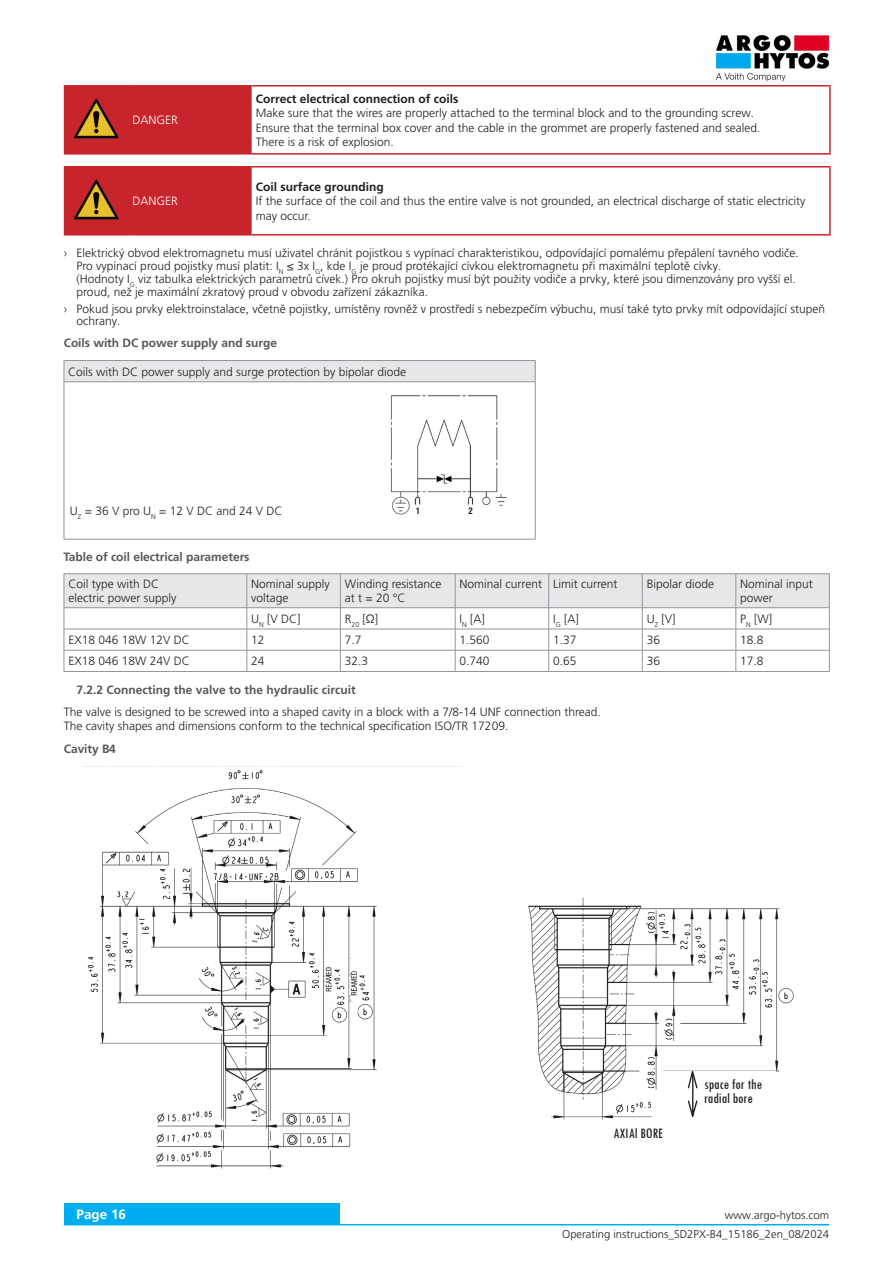
<style>
.page{position:relative;width:893px;height:1263px;background:#fff}
.page>*{position:absolute;margin:0;border:0;box-sizing:border-box;transform-origin:0 0}
._8_popisek{font:condensed 15px/13.5px "Tw Cen";color:#231f20}
._7_hl_opracování{font:condensed 15px "Tw Cen";color:#231f20}
.t1{font:700 13.5px "Frutiger LT Pro";color:#fff}
._06_Text__odsaz_1mm{font:300 12px/12.8px "Frutiger LT Pro";color:#231f20}
._06_Text{font:300 12px "Frutiger LT Pro";color:#231f20}
.Tabulka_1sloupec{font:300 12px/13.5px "Frutiger LT Pro";color:#231f20}
._06_Text-2{font:700 12px "Frutiger LT Pro";letter-spacing:-.005em;color:#57585a}
._05_Subline_Copytext{font:700 12px "Frutiger LT Pro";color:#57585a}
._06_Text__odsaz_1mm-2{font:700 12px "Frutiger LT Pro";color:#231f20}
.Tabulka_1sloupec-2{font:300 12px "Frutiger LT Pro";color:#fff}
.t2{font:300 11.25px "Frutiger LT Pro";color:#231f20}
.t3{font:condensed 10.95px/14.1px "Swiss 721 BTCE";color:#231f20}
.t4{font:700 condensed 8.7px "Swiss 721 BTCE";color:#231f20}
.s1{font-weight:700}
</style>
<div class="page">
<div style="left:64px;top:1203px;width:276px;height:22px;background:#00aeef"></div>
<hr style="left:64px;top:1224px;width:765px;height:1px;background:#00aeef">
<div style="left:64px;top:360px;width:471px;height:22px;background:#e6e7e9"></div>
<hr style="left:64px;top:360px;width:471px;height:1px;background:#939598">
<svg style="left:64px;top:361px;width:1px;height:21px"></svg>
<svg style="left:535px;top:361px;width:1px;height:21px"></svg>
<hr style="left:64px;top:382px;width:471px;height:1px;background:#939598">
<hr style="left:64px;top:382px;width:1px;height:157px;background:#939598">
<hr style="left:535px;top:382px;width:1px;height:157px;background:#939598">
<hr style="left:64px;top:539px;width:471px;height:1px;background:#939598">
<img style="left:390px;top:395px;width:117px;height:120px">
<div style="left:425px;top:401px;width:40px;height:14px;background:#fff"></div>
<div style="left:413px;top:507px;width:11px;height:13px;background:#fff"></div>
<div style="left:463px;top:508px;width:12px;height:12px;background:#fff"></div>
<hr style="left:64px;top:573px;width:183px;height:1px;background:#939598">
<hr style="left:247px;top:573px;width:93px;height:1px;background:#939598">
<hr style="left:340px;top:573px;width:115px;height:1px;background:#939598">
<hr style="left:455px;top:573px;width:94px;height:1px;background:#939598">
<hr style="left:549px;top:573px;width:93px;height:1px;background:#939598">
<hr style="left:642px;top:573px;width:94px;height:1px;background:#939598">
<hr style="left:736px;top:573px;width:94px;height:1px;background:#939598">
<svg style="left:64px;top:574px;width:766px;height:97px"></svg>
<hr style="left:64px;top:671px;width:183px;height:1px;background:#939598">
<hr style="left:247px;top:671px;width:93px;height:1px;background:#939598">
<hr style="left:340px;top:671px;width:115px;height:1px;background:#939598">
<hr style="left:455px;top:671px;width:94px;height:1px;background:#939598">
<hr style="left:549px;top:671px;width:93px;height:1px;background:#939598">
<hr style="left:642px;top:671px;width:94px;height:1px;background:#939598">
<hr style="left:736px;top:671px;width:94px;height:1px;background:#939598">
<img style="left:83px;top:766px;width:378px;height:403px">
<img style="left:528px;top:897px;width:266px;height:223px">
<div style="left:664px;top:1071px;width:112px;height:46px;background:#fff"></div>
<svg style="left:687px;top:1071px;width:11px;height:46px"></svg>
<div style="left:700px;top:1075px;width:92px;height:32px;background:#fff"></div>
<div style="left:613px;top:1118px;width:103px;height:30px;background:#fff"></div>
<div style="left:65px;top:87px;width:187px;height:66px;background:#c8242b"></div>
<hr style="left:64px;top:85px;width:64px;height:2px;background:#c8242b">
<hr style="left:64px;top:87px;width:1px;height:66px;background:#c8242b">
<hr style="left:128px;top:85px;width:124px;height:2px;background:#c8242b">
<hr style="left:252px;top:85px;width:579px;height:2px;background:#c8242b">
<hr style="left:829px;top:87px;width:2px;height:66px;background:#c8242b">
<hr style="left:64px;top:153px;width:64px;height:2px;background:#c8242b">
<hr style="left:128px;top:153px;width:124px;height:2px;background:#c8242b">
<hr style="left:252px;top:153px;width:579px;height:2px;background:#c8242b">
<img style="left:73px;top:98px;width:46px;height:41px">
<div style="left:65px;top:167px;width:187px;height:67px;background:#c8242b"></div>
<hr style="left:64px;top:166px;width:64px;height:1px;background:#c8242b">
<hr style="left:64px;top:167px;width:1px;height:67px;background:#c8242b">
<hr style="left:128px;top:166px;width:124px;height:1px;background:#c8242b">
<hr style="left:252px;top:166px;width:579px;height:1px;background:#c8242b">
<hr style="left:829px;top:167px;width:2px;height:67px;background:#c8242b">
<hr style="left:64px;top:234px;width:64px;height:2px;background:#c8242b">
<hr style="left:128px;top:234px;width:124px;height:2px;background:#c8242b">
<hr style="left:252px;top:234px;width:579px;height:2px;background:#c8242b">
<img style="left:72px;top:179px;width:47px;height:41px">
<img style="left:716px;top:35px;width:113px;height:46px">
<p class="Tabulka_1sloupec-2" style="left:133px;top:113px;width:47px">DANGER</p>
<p class="Tabulka_1sloupec-2" style="left:133px;top:194px;width:47px">DANGER</p>
<p class="_06_Text__odsaz_1mm-2" style="left:256px;top:91px;width:204px">Correct electrical connection of coils</p>
<p class="_06_Text__odsaz_1mm" style="left:256px;top:107px;width:500px">Make sure that the wires are properly attached to the terminal block and to the grounding screw.</p>
<p class="_06_Text__odsaz_1mm" style="left:256px;top:121px;width:506px">Ensure that the terminal box cover and the cable in the grommet are properly fastened and sealed.</p>
<p class="_06_Text__odsaz_1mm" style="left:256px;top:135px;width:139px">There is a risk of explosion.</p>
<p class="_06_Text__odsaz_1mm" style="left:256px;top:180px;width:551px;line-height:14.4px"><span class="s1">Coil surface grounding<br></span>If the surface of the coil and thus the entire valve is not grounded, an electrical discharge of static electricity may occur.</p>
<p class="_06_Text__odsaz_1mm" style="left:77px;top:247px;width:724px;text-indent:-13px">› Elektrický obvod elektromagnetu musí uživatel chránit pojistkou s vypínací charakteristikou, odpovídající pomalému přepálení tavného vodiče.<br>Pro vypínací proud pojistky musí platit: I<sub>N</sub> ≤ 3x I<sub>G</sub>, kde I<sub>G</sub> je proud protékající cívkou elektromagnetu při maximální teplotě cívky.<br>(Hodnoty I<sub>G</sub> viz tabulka elektrických parametrů cívek.) Pro okruh pojistky musí být použity vodiče a prvky, které jsou dimenzovány pro vyšší el. proud, než je maximální zkratový proud v obvodu zařízení zákazníka.</p>
<p class="_06_Text__odsaz_1mm" style="left:77px;top:302px;width:750px;text-indent:-13px">› Pokud jsou prvky elektroinstalace, včetně pojistky, umístěny rovněž v prostředí s nebezpečím výbuchu, musí také tyto prvky mít odpovídající stupeň ochrany.</p>
<p class="_06_Text-2" style="left:64px;top:336px;width:215px">Coils with DC power supply and surge</p>
<p class="_06_Text" style="left:68px;top:365px;width:339px">Coils with DC power supply and surge protection by bipolar diode</p>
<p class="_06_Text" style="left:70px;top:504px;width:214px">U<sub>Z</sub> = 36 V pro U<sub>N</sub> = 12 V DC and 24 V DC</p>
<p class="t4" style="left:416px;top:505px;width:6px">1</p>
<p class="t4" style="left:468px;top:505px;width:6px">2</p>
<p class="_06_Text-2" style="left:64px;top:549px;width:188px">Table of coil electrical parameters</p>
<p class="Tabulka_1sloupec" style="left:68px;top:578px;width:92px">Coil type with DC</p>
<p class="Tabulka_1sloupec" style="left:68px;top:591px;width:109px">electric power supply</p>
<p class="Tabulka_1sloupec" style="left:251px;top:578px;width:80px">Nominal supply voltage</p>
<p class="_06_Text__odsaz_1mm" style="left:345px;top:578px;width:98px">Winding resistance</p>
<p class="_06_Text__odsaz_1mm" style="left:460px;top:578px;width:84px">Nominal current</p>
<p class="_06_Text__odsaz_1mm" style="left:553px;top:578px;width:66px">Limit current</p>
<p class="_06_Text__odsaz_1mm" style="left:647px;top:578px;width:69px">Bipolar diode</p>
<p class="_06_Text__odsaz_1mm" style="left:740px;top:578px;width:74px;line-height:13.5px">Nominal input power</p>
<p class="_06_Text__odsaz_1mm" style="left:345px;top:591px;width:62px">at t = 20 °C</p>
<p class="Tabulka_1sloupec" style="left:251px;top:612px;width:51px">U<sub>N</sub> [V DC]</p>
<p class="_06_Text__odsaz_1mm" style="left:345px;top:612px;width:35px">R<sub>20</sub> [Ω]</p>
<p class="_06_Text__odsaz_1mm" style="left:460px;top:612px;width:27px">I<sub>N</sub> [A]</p>
<p class="_06_Text__odsaz_1mm" style="left:553px;top:612px;width:27px">I<sub>G</sub> [A]</p>
<p class="_06_Text__odsaz_1mm" style="left:647px;top:612px;width:30px">U<sub>Z</sub> [V]</p>
<p class="_06_Text__odsaz_1mm" style="left:740px;top:612px;width:34px">P<sub>N</sub> [W]</p>
<p class="Tabulka_1sloupec" style="left:68px;top:633px;width:123px">EX18 046 18W 12V DC</p>
<p class="Tabulka_1sloupec" style="left:251px;top:633px;width:15px">12</p>
<p class="_06_Text__odsaz_1mm" style="left:345px;top:634px;width:18px">7.7</p>
<p class="_06_Text__odsaz_1mm" style="left:460px;top:634px;width:32px">1.560</p>
<p class="_06_Text__odsaz_1mm" style="left:553px;top:634px;width:25px">1.37</p>
<p class="_06_Text__odsaz_1mm" style="left:647px;top:634px;width:15px">36</p>
<p class="_06_Text__odsaz_1mm" style="left:740px;top:634px;width:25px">18.8</p>
<p class="Tabulka_1sloupec" style="left:68px;top:654px;width:123px">EX18 046 18W 24V DC</p>
<p class="Tabulka_1sloupec" style="left:251px;top:654px;width:15px">24</p>
<p class="_06_Text__odsaz_1mm" style="left:345px;top:655px;width:25px">32.3</p>
<p class="_06_Text__odsaz_1mm" style="left:460px;top:655px;width:32px">0.740</p>
<p class="_06_Text__odsaz_1mm" style="left:553px;top:655px;width:25px">0.65</p>
<p class="_06_Text__odsaz_1mm" style="left:647px;top:655px;width:15px">36</p>
<p class="_06_Text__odsaz_1mm" style="left:740px;top:655px;width:25px">17.8</p>
<p class="_05_Subline_Copytext" style="left:77px;top:682px;width:281px">7.2.2 Connecting the valve to the hydraulic circuit</p>
<p class="_06_Text" style="left:64px;top:704px;width:539px">The valve is designed to be screwed into a shaped cavity in a block with a 7/8-14 UNF connection thread.</p>
<p class="_06_Text" style="left:64px;top:719px;width:446px">The cavity shapes and dimensions conform to the technical specification ISO/TR 17209.</p>
<p class="_06_Text-2" style="left:64px;top:741px;width:54px">Cavity B4</p>
<p class="_7_hl_opracování" style="left:613px;top:1125px;width:51px">AXIAl BORE</p>
<p class="t3" style="left:700px;top:1073px;width:54px">min. for side channel</p>
<p class="_8_popisek" style="left:704px;top:1077px;width:60px">space for the radial bore</p>
<p class="t1" style="left:77px;top:1206px;width:51px">Page 16</p>
<p class="t2" style="left:725px;top:1209px;width:106px">www.argo-hytos.com</p>
<p class="t2" style="left:562px;top:1227px;width:268px">Operating instructions_SD2PX-B4_15186_2en_08/2024</p>
</div>
